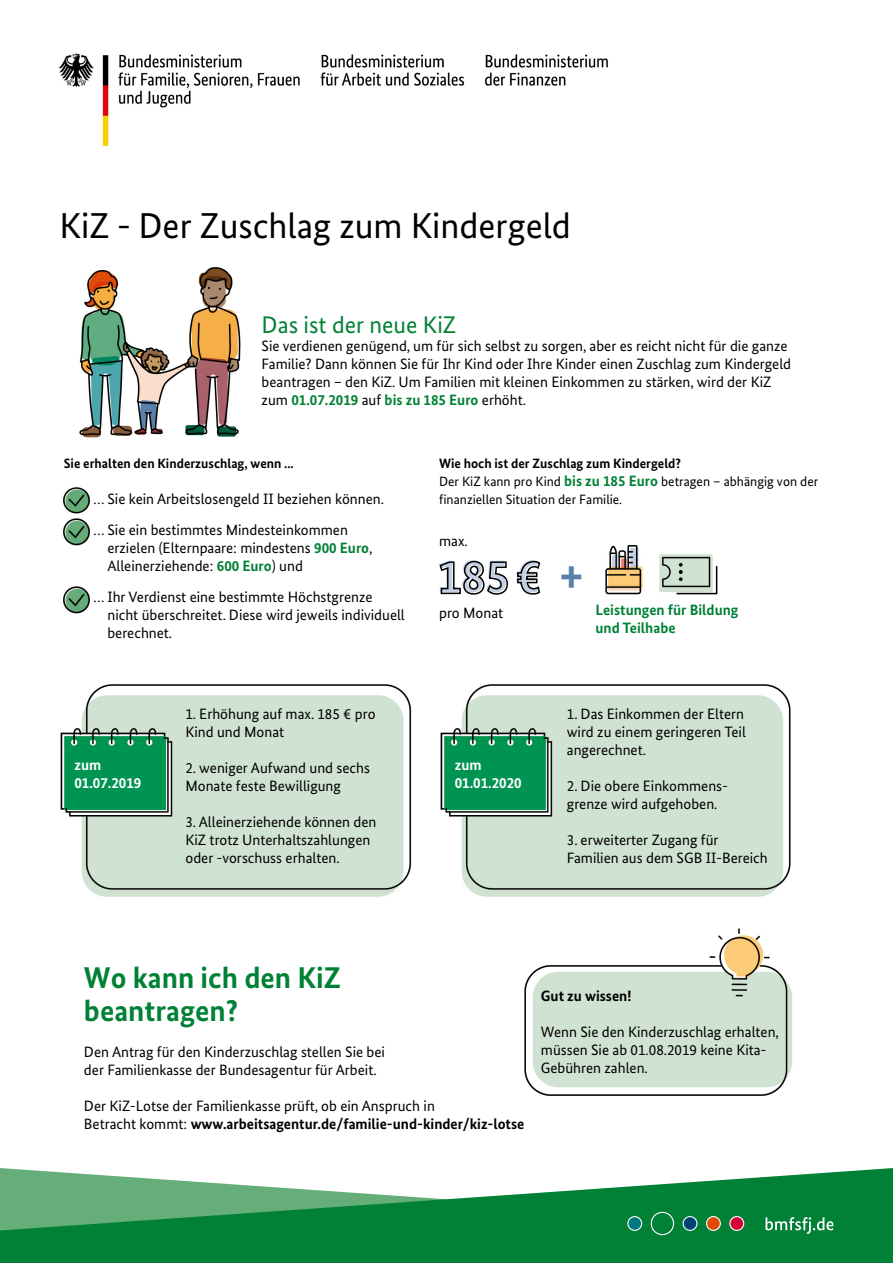
<style>
.page{position:relative;width:893px;height:1263px;background:#fff}
.page>*{position:absolute;margin:0;border:0;box-sizing:border-box;transform-origin:0 0}
.t1{font:700 48px "Bundes Sans";color:#c5cfe2}
.t2{font:36px "Bundes Sans";color:#000}
.t3{font:700 30px/33px "Bundes Sans";color:#008136}
.t4{font:24px "Bundes Sans";color:#008136}
.t5{font:15px/18px "Bundes Sans";color:#000}
.t6{font:700 15px/18px "Bundes Sans";color:#008136}
.t7{font:700 15px/18px "Bundes Sans";color:#fff}
.t8{font:700 15px "Bundes Sans";color:#000}
.t9{font:13.5px/18px "Bundes Sans";color:#000}
.t10{font:700 13.5px "Bundes Sans";color:#000}
.s1{font-weight:700;color:#008136}
.s2{font-weight:700}
.s3{font-weight:700;font-size:15px;color:#008136}
.s4{color:#5880aa}
</style>
<div class="page">
<svg style="left:0;top:1168px;width:893px;height:95px;fill:#008136"></svg>
<svg style="left:439px;top:560px;width:69px;height:35px"></svg>
<svg style="left:517px;top:560px;width:24px;height:35px"></svg>
<img style="left:79px;top:267px;width:162px;height:171px">
<img style="left:63px;top:487px;width:27px;height:27px">
<img style="left:63px;top:518px;width:27px;height:28px">
<img style="left:63px;top:586px;width:27px;height:28px">
<img style="left:605px;top:545px;width:113px;height:50px">
<img style="left:60px;top:684px;width:352px;height:213px">
<img style="left:440px;top:684px;width:351px;height:213px">
<img style="left:524px;top:928px;width:268px;height:168px">
<svg style="left:729px;top:1216px;width:15px;height:15px"></svg>
<svg style="left:706px;top:1216px;width:15px;height:15px"></svg>
<svg style="left:683px;top:1216px;width:14px;height:15px"></svg>
<svg style="left:651px;top:1212px;width:23px;height:23px"></svg>
<svg style="left:627px;top:1216px;width:15px;height:15px"></svg>
<svg style="left:765px;top:1217px;width:68px;height:17px"></svg>
<img style="left:58px;top:53px;width:550px;height:93px">
<h2 class="t2" style="left:60px;top:204px;width:513px">KiZ - Der Zuschlag zum Kindergeld</h2>
<h3 class="t4" style="left:262px;top:310px;width:196px">Das ist der neue KiZ</h3>
<p class="t5" style="left:262px;top:336px;width:531px">Sie verdienen genügend, um für sich selbst zu sorgen, aber es reicht nicht für die ganze Familie? Dann können Sie für Ihr Kind oder Ihre Kinder einen Zuschlag zum Kindergeld beantragen – den KiZ. Um Familien mit kleinen Einkommen zu stärken, wird der KiZ zum <span class="s1">01.07.2019</span> auf <span class="s1">bis zu 185 Euro</span> erhöht.</p>
<p class="t10" style="left:64px;top:455px;width:231px">Sie erhalten den Kinderzuschlag, wenn ...</p>
<p class="t5" style="left:93px;top:483px;width:292px;line-height:30.8px">… Sie kein Arbeitslosengeld II beziehen können. … Sie ein bestimmtes Mindesteinkommen</p>
<p class="t5" style="left:107px;top:538px;width:267px">erzielen (Elternpaare: mindestens <span class="s1">900 Euro</span>,<br>Alleinerziehende: <span class="s1">600 Euro</span>) und</p>
<p class="t5" style="left:107px;top:587px;width:299px;text-indent:-14px">… Ihr Verdienst eine bestimmte Höchstgrenze nicht überschreitet. Diese wird jeweils individuell berechnet.</p>
<p class="t9" style="left:439px;top:454px;width:381px"><span class="s2">Wie hoch ist der Zuschlag zum Kindergeld?<br></span>Der KiZ kann pro Kind <span class="s3">bis zu 185 Euro</span> betragen – abhängig von der finanziellen Situation der Familie.</p>
<p class="t5" style="left:439px;top:532px;width:30px">max.</p>
<h1 class="t1" style="left:437px;top:546px;width:148px">185€ <span class="s4">+</span></h1>
<p class="t5" style="left:439px;top:604px;width:66px">pro Monat</p>
<p class="t6" style="left:596px;top:600px;width:144px">Leistungen für Bildung und Teilhabe</p>
<p class="t5" style="left:185px;top:705px;width:192px">1. Erhöhung auf max. 185 € pro<br>Kind und Monat</p>
<p class="t5" style="left:185px;top:759px;width:186px">2. weniger Aufwand und sechs<br>Monate feste Bewilligung</p>
<p class="t5" style="left:185px;top:813px;width:192px">3. Alleinerziehende können den<br>KiZ trotz Unterhaltszahlungen oder -vorschuss erhalten.</p>
<p class="t7" style="left:74px;top:756px;width:69px">zum<br>01.07.2019</p>
<p class="t7" style="left:455px;top:756px;width:69px">zum<br>01.01.2020</p>
<p class="t5" style="left:567px;top:705px;width:180px;text-align:justify">1. Das Einkommen der Eltern wird zu einem geringeren Teil angerechnet.</p>
<p class="t5" style="left:567px;top:777px;width:163px">2. Die obere Einkommens&shy;grenze wird aufgehoben.</p>
<p class="t5" style="left:567px;top:831px;width:202px">3. erweiterter Zugang für<br>Familien aus dem SGB II-Bereich</p>
<h3 class="t3" style="left:84px;top:961px;width:258px">Wo kann ich den KiZ beantragen?</h3>
<p class="t5" style="left:84px;top:1043px;width:303px">Den Antrag für den Kinderzuschlag stellen Sie bei der Familienkasse der Bundesagentur für Arbeit.</p>
<p class="t5" style="left:84px;top:1097px;width:442px">Der KiZ-Lotse der Familienkasse prüft, ob ein Anspruch in<br>Betracht kommt: <span class="s2">www.arbeitsagentur.de/familie-und-kinder/kiz-lotse</span></p>
<p class="t8" style="left:541px;top:987px;width:92px">Gut zu wissen!</p>
<p class="t5" style="left:541px;top:1023px;width:240px">Wenn Sie den Kinderzuschlag erhalten, müssen Sie ab 01.08.2019 keine Kita-<br>Gebühren zahlen.</p>
</div>
